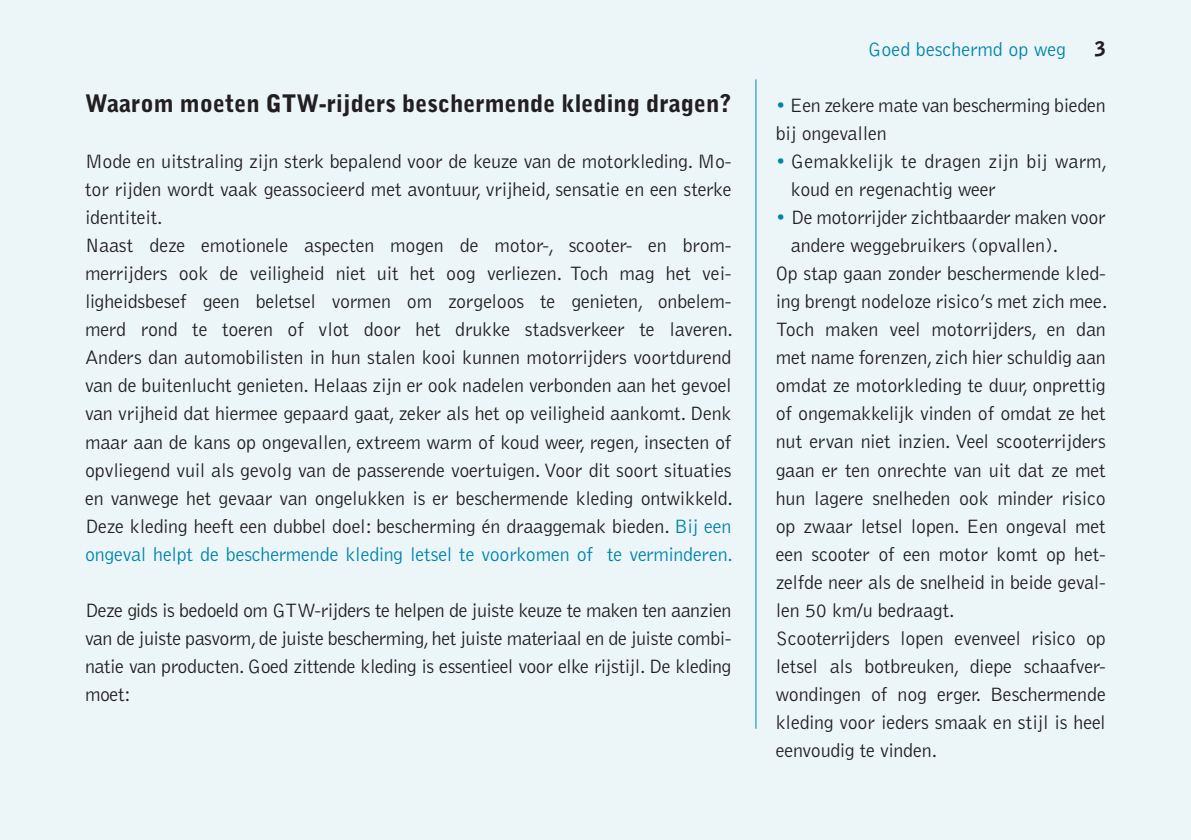
<style>
.page{position:relative;width:1191px;height:840px;background:#fff}
.page>*{position:absolute;margin:0;border:0;box-sizing:border-box;transform-origin:0 0}
.t1{font:900 24px "Bell Gothic Std";color:#231f20}
.t2{font:300 20px/28px "Bell Gothic Std";letter-spacing:-.01em;color:#231f20}
.t3{font:300 20px "Bell Gothic Std";color:#0083a9}
.t4{font:900 20px "Bell Gothic Std";color:#231f20}
.s1{color:#0083a9}
</style>
<div class="page">
<div style="left:0;top:0;width:1191px;height:839px;background:#ecf6f9"></div>
<hr style="left:755px;top:79px;width:1px;height:649px;background:#0083a9">
<p class="t1" style="left:85px;top:89px;width:648px">Waarom moeten GTW-rijders beschermende kleding dragen?</p>
<p class="t2" style="left:85px;top:148px;width:649px">Mode en uitstraling zijn sterk bepalend voor de keuze van de motorkleding. Mo&shy;tor rijden wordt vaak geassocieerd met avontuur, vrijheid, sensatie en een sterke identiteit.<br>Naast deze emotionele aspecten mogen de motor-, scooter- en brom&shy;merrijders ook de veiligheid niet uit het oog verliezen. Toch mag het vei&shy;ligheidsbesef geen beletsel vormen om zorgeloos te genieten, onbelem&shy;merd rond te toeren of vlot door het drukke stadsverkeer te laveren.<br>Anders dan automobilisten in hun stalen kooi kunnen motorrijders voortdurend van de buitenlucht genieten. Helaas zijn er ook nadelen verbonden aan het gevoel van vrijheid dat hiermee gepaard gaat, zeker als het op veiligheid aankomt. Denk maar aan de kans op ongevallen, extreem warm of koud weer, regen, insecten of opvliegend vuil als gevolg van de passerende voertuigen. Voor dit soort situaties en vanwege het gevaar van ongelukken is er beschermende kleding ontwikkeld.<br>Deze kleding heeft een dubbel doel: bescherming én draaggemak bieden. <span class="s1">Bij een ongeval helpt de beschermende kleding letsel te voorkomen of te verminderen.</span></p>
<p class="t2" style="left:85px;top:596px;width:648px;text-align:justify">Deze gids is bedoeld om GTW-rijders te helpen de juiste keuze te maken ten aanzien van de juiste pasvorm, de juiste bescherming, het juiste materiaal en de juiste combi&shy;natie van producten. Goed zittende kleding is essentieel voor elke rijstijl. De kleding moet:</p>
<p class="t3" style="left:868px;top:39px;width:199px">Goed beschermd op weg</p>
<p class="t4" style="left:1094px;top:37px;width:13px">3</p>
<p class="t2" style="left:776px;top:92px;width:331px"><span class="s1">•</span> Een zekere mate van bescherming bieden bij ongevallen</p>
<p class="t2" style="left:791px;top:148px;width:318px;text-indent:-15px"><span class="s1">•</span> Gemakkelijk te dragen zijn bij warm, koud en regenachtig weer</p>
<p class="t2" style="left:776px;top:204px;width:331px"><span class="s1">•</span> De motorrijder zichtbaarder maken voor</p>
<p class="t2" style="left:791px;top:232px;width:269px">andere weggebruikers (opvallen).</p>
<p class="t2" style="left:776px;top:260px;width:331px">Op stap gaan zonder beschermende kled-</p>
<p class="t2" style="left:776px;top:288px;width:333px">ing brengt nodeloze risico’s met zich mee.</p>
<p class="t2" style="left:776px;top:316px;width:331px">Toch maken veel motorrijders, en dan</p>
<p class="t2" style="left:776px;top:344px;width:331px">met name forenzen, zich hier schuldig aan</p>
<p class="t2" style="left:776px;top:372px;width:331px">omdat ze motorkleding te duur, onprettig</p>
<p class="t2" style="left:776px;top:400px;width:331px">of ongemakkelijk vinden of omdat ze het</p>
<p class="t2" style="left:776px;top:428px;width:331px">nut ervan niet inzien. Veel scooterrijders</p>
<p class="t2" style="left:776px;top:456px;width:332px">gaan er ten onrechte van uit dat ze met</p>
<p class="t2" style="left:776px;top:484px;width:331px">hun lagere snelheden ook minder risico</p>
<p class="t2" style="left:776px;top:512px;width:331px">op zwaar letsel lopen. Een ongeval met</p>
<p class="t2" style="left:776px;top:540px;width:331px">een scooter of een motor komt op het-</p>
<p class="t2" style="left:776px;top:568px;width:331px">zelfde neer als de snelheid in beide geval-</p>
<p class="t2" style="left:776px;top:596px;width:180px">len 50 km/u bedraagt.</p>
<p class="t2" style="left:776px;top:624px;width:331px">Scooterrijders lopen evenveel risico op</p>
<p class="t2" style="left:776px;top:652px;width:331px">letsel als botbreuken, diepe schaafver-</p>
<p class="t2" style="left:776px;top:680px;width:331px">wondingen of nog erger. Beschermende</p>
<p class="t2" style="left:776px;top:708px;width:331px">kleding voor ieders smaak en stijl is heel</p>
<p class="t2" style="left:776px;top:736px;width:163px">eenvoudig te vinden.</p>
</div>
